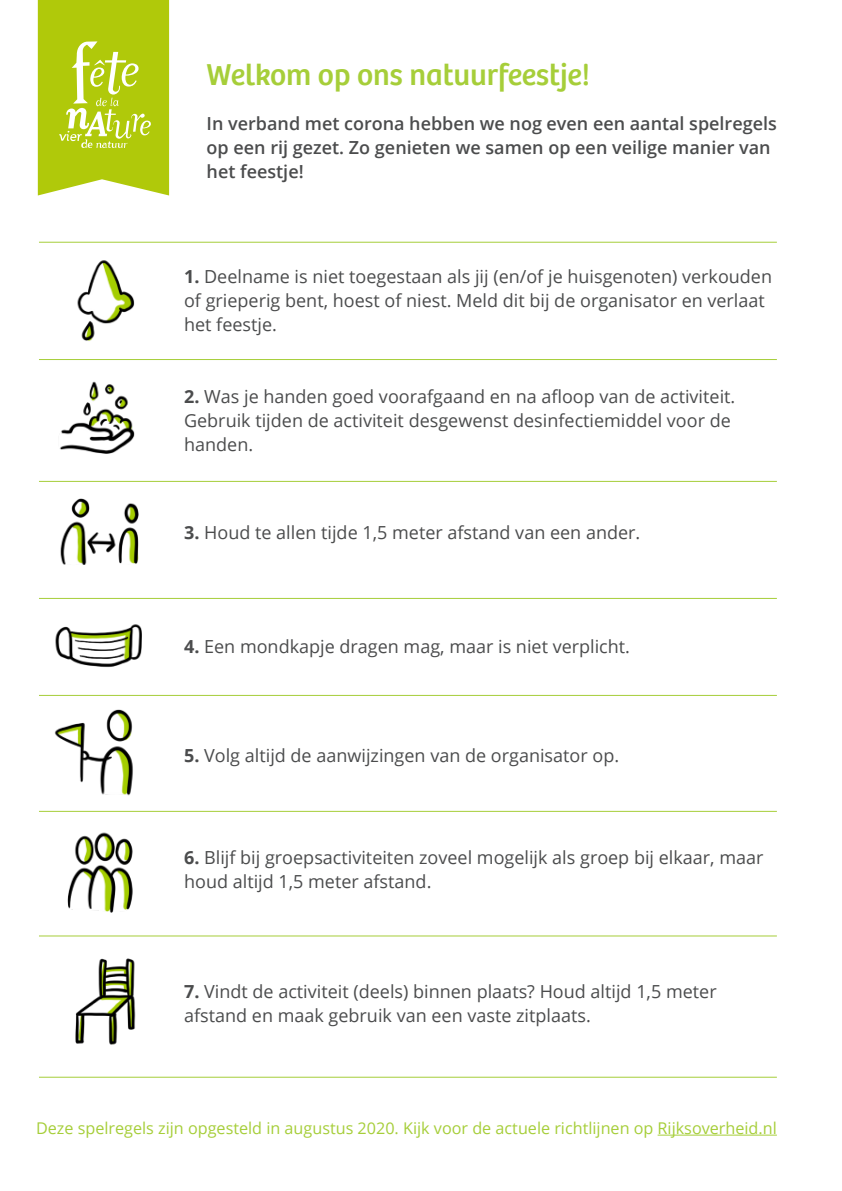
<style>
.page{position:relative;width:842px;height:1191px;background:#fff}
.page>*{position:absolute;margin:0;border:0;box-sizing:border-box;transform-origin:0 0}
.t1{font:31px "Bree";color:#a6ce39}
.t2{font:18px/24px "Open Sans";color:#4b4c4d}
.t3{font:600 18px/24px "Open Sans";color:#4b4c4d}
.t4{font:16.2px "Open Sans";color:#a6ce39}
.s1{font-weight:700}
</style>
<div class="page">
<hr style="left:658px;top:1134px;width:119px;height:1px;background:#a6ce39">
<img style="left:43px;top:241px;width:121px;height:100px">
<img style="left:59px;top:381px;width:76px;height:73px">
<img style="left:55px;top:624px;width:87px;height:44px">
<img style="left:39px;top:709px;width:118px;height:102px">
<img style="left:67px;top:832px;width:66px;height:81px">
<img style="left:75px;top:958px;width:61px;height:87px">
<img style="left:60px;top:498px;width:79px;height:67px">
<hr style="left:39px;top:359px;width:738px;height:1px;background:#a6ce39">
<hr style="left:39px;top:242px;width:738px;height:1px;background:#a6ce39">
<hr style="left:39px;top:481px;width:738px;height:1px;background:#a6ce39">
<hr style="left:39px;top:598px;width:738px;height:1px;background:#a6ce39">
<hr style="left:39px;top:695px;width:738px;height:1px;background:#a6ce39">
<hr style="left:39px;top:811px;width:738px;height:1px;background:#a6ce39">
<hr style="left:39px;top:935px;width:738px;height:1px;background:#a6ce39">
<hr style="left:39px;top:1076px;width:738px;height:1px;background:#a6ce39">
<svg style="left:38px;top:0;width:131px;height:195px;background:#b9cf27"></svg>
<p class="t1" style="left:207px;top:57px;width:385px">Welkom op ons natuurfeestje!</p>
<p class="t3" style="left:207px;top:111px;width:572px">In verband met corona hebben we nog even een aantal spelregels op een rij gezet. Zo genieten we samen op een veilige manier van het feestje!</p>
<p class="t2" style="left:184px;top:264px;width:589px"><span class="s1">1.</span> Deelname is niet toegestaan als jij (en/of je huisgenoten) verkouden of grieperig bent, hoest of niest. Meld dit bij de organisator en verlaat het feestje.</p>
<p class="t2" style="left:184px;top:384px;width:553px"><span class="s1">2.</span> Was je handen goed voorafgaand en na afloop van de activiteit.</p>
<p class="t2" style="left:184px;top:408px;width:548px">Gebruik tijden de activiteit desgewenst desinfectiemiddel voor de handen.</p>
<p class="t2" style="left:184px;top:520px;width:458px"><span class="s1">3.</span> Houd te allen tijde 1,5 meter afstand van een ander.</p>
<p class="t2" style="left:184px;top:634px;width:447px"><span class="s1">4.</span> Een mondkapje dragen mag, maar is niet verplicht.</p>
<p class="t2" style="left:184px;top:742px;width:437px"><span class="s1">5.</span> Volg altijd de aanwijzingen van de organisator op.</p>
<p class="t2" style="left:184px;top:845px;width:581px"><span class="s1">6.</span> Blijf bij groepsactiviteiten zoveel mogelijk als groep bij elkaar, maar houd altijd 1,5 meter afstand.</p>
<p class="t2" style="left:184px;top:978px;width:534px"><span class="s1">7.</span> Vindt de activiteit (deels) binnen plaats? Houd altijd 1,5 meter afstand en maak gebruik van een vaste zitplaats.</p>
<p class="t4" style="left:36px;top:1116px;width:742px">Deze spelregels zijn opgesteld in augustus 2020. Kijk voor de actuele richtlijnen op Rijksoverheid.nl</p>
</div>
